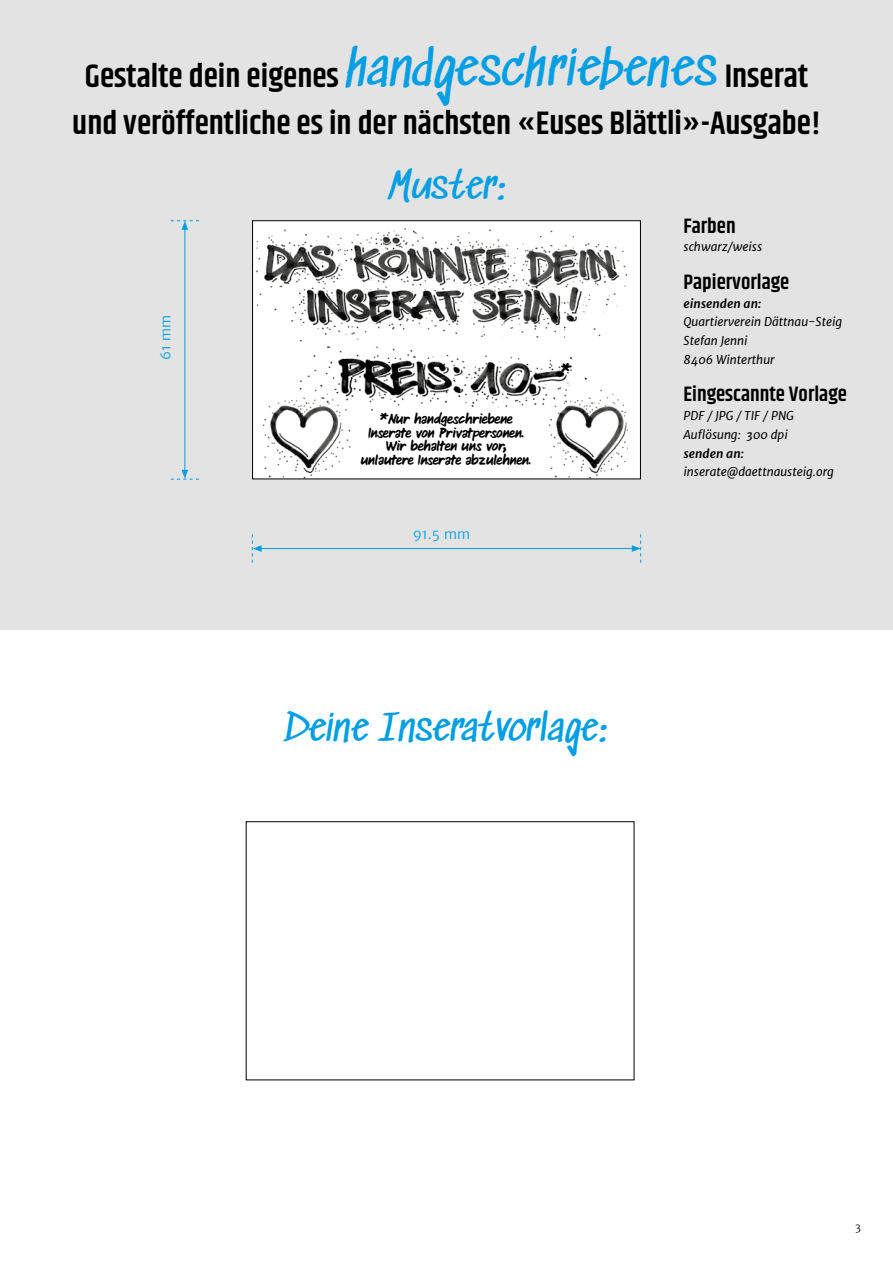
<style>
.page{position:relative;width:893px;height:1263px;background:#fff}
.page>*{position:absolute;margin:0;border:0;box-sizing:border-box;transform-origin:0 0}
.t1{font:36px "Sedgwick Ave";color:#009fe3}
.t2{font:600 32.7px/47px "Khand";color:#000;text-align:center}
.t3{font:600 21px "Khand";color:#000}
.t4{font:20.4px "Babafontneu";color:#000}
.t5{font:16.5px/13.5px "Babafontneu";color:#000;text-align:center}
.t6{font:300 13.5px "Merriweather Sans";color:#009fe3}
.t7{font:italic 12px/18.8px "Merriweather Sans";color:#000}
.t8{font:italic 700 12px "Merriweather Sans";color:#000}
.t9{font:300 10.5px "Merriweather Sans";color:#000}
.s1{font-family:"Sedgwick Ave";font-weight:400;font-size:47.7px;color:#009fe3}
.s2{font-style:inherit}
</style>
<div class="page">
<div style="left:0;top:0;width:893px;height:629px;background:#e3e3e3"></div>
<div style="left:246px;top:821px;width:388px;height:259px;border:1px solid #000"></div>
<div style="left:253px;top:221px;width:387px;height:258px;background:#fff"></div>
<div style="left:252px;top:220px;width:389px;height:259px;border:1px solid #000"></div>
<img style="left:256px;top:228px;width:372px;height:182px">
<img style="left:263px;top:387px;width:98px;height:91px">
<img style="left:549px;top:387px;width:78px;height:91px">
<hr style="left:259px;top:548px;width:375px;height:1px;background:#009fe3">
<svg style="left:252px;top:534px;width:10px;height:29px"></svg>
<svg style="left:632px;top:534px;width:9px;height:29px"></svg>
<hr style="left:185px;top:227px;width:1px;height:245px;background:#009fe3">
<svg style="left:171px;top:470px;width:28px;height:10px"></svg>
<svg style="left:171px;top:220px;width:28px;height:10px"></svg>
<h2 class="t2" style="left:72px;top:55px;width:750px">Gestalte dein eigenes <span class="s1">handgeschriebenes</span> Inserat und veröffentliche es in der näch<span class="s2">sten</span> «Euses Blättli»-Ausgabe!</h2>
<p class="t6" style="left:157px;top:360px;width:47px;rotate:-90deg">61 mm</p>
<h1 class="t1" style="left:387px;top:166px;width:121px">Muster:</h1>
<h3 class="t5" style="left:361px;top:413px;width:173px">*Nur handgeschriebene<br>Inserate von Privatpersonen.<br>Wir behalten uns vor, unlautere Inserate abzulehnen.</h3>
<p class="t6" style="left:413px;top:525px;width:59px">91.5 mm</p>
<h3 class="t4" style="left:561px;top:362px;width:12px">*</h3>
<h1 class="t1" style="left:285px;top:709px;width:325px">Deine Inseratvorlage:</h1>
<h3 class="t3" style="left:684px;top:212px;width:54px">Farben</h3>
<p class="t7" style="left:684px;top:237px;width:80px">schwarz/weiss</p>
<h3 class="t3" style="left:684px;top:268px;width:107px">Papiervorlage</h3>
<p class="t8" style="left:684px;top:295px;width:79px">einsenden an:</p>
<p class="t7" style="left:684px;top:312px;width:160px">Quartierverein Dättnau-Steig<br>Stefan Jenni<br>8406 Winterthur</p>
<h3 class="t3" style="left:684px;top:380px;width:165px">Eingescannte Vorlage</h3>
<p class="t7" style="left:684px;top:406px;width:112px">PDF / JPG / TIF / PNG<br>Auflösung: 300 dpi</p>
<p class="t8" style="left:684px;top:445px;width:62px">senden an:</p>
<p class="t7" style="left:684px;top:462px;width:152px">inserate@daettnausteig.org</p>
<p class="t9" style="left:855px;top:1220px;width:7px">3</p>
</div>
